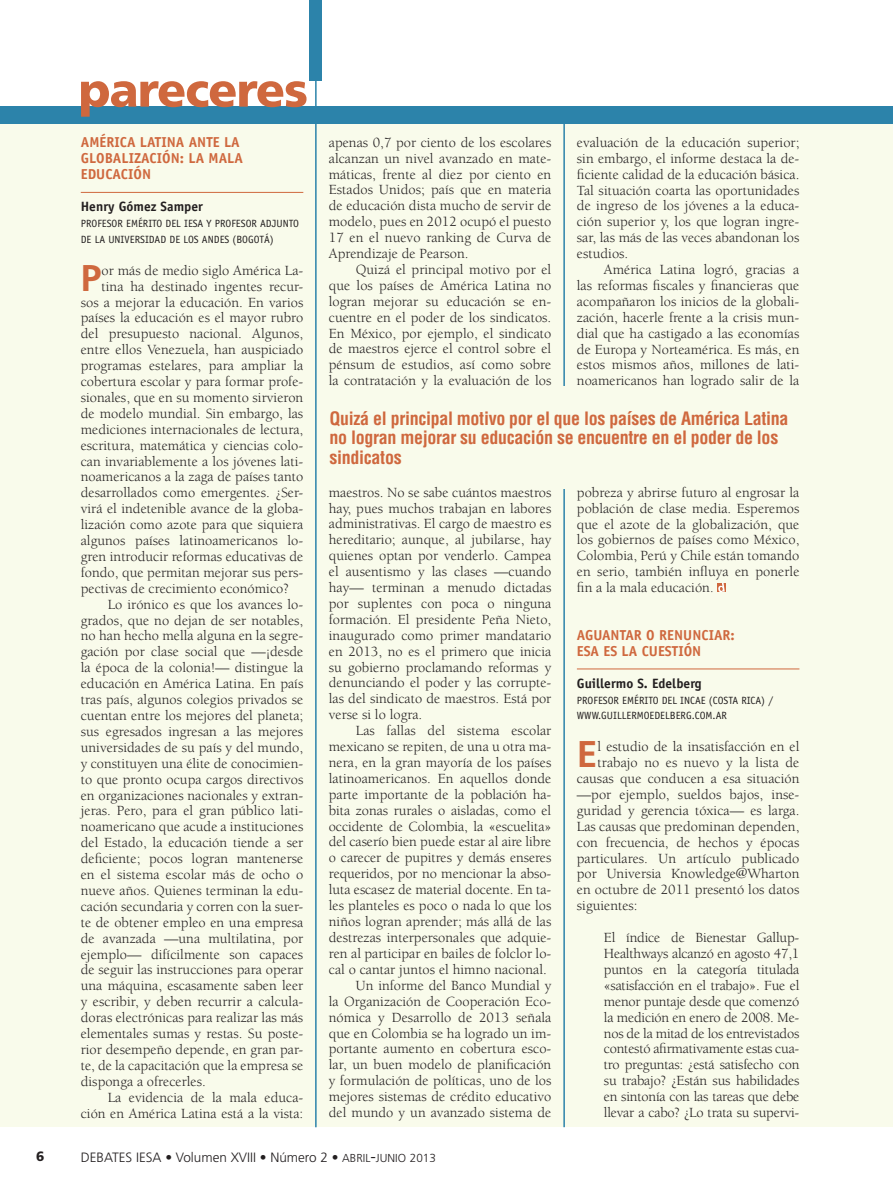
<style>
.page{position:relative;width:893px;height:1191px;background:#fff}
.page>*{position:absolute;margin:0;border:0;box-sizing:border-box;transform-origin:0 0}
.t1{font:700 37.2px "Frutiger";color:#cf683e}
.t2{font:700 condensed 18px/19.5px "Helvetica";letter-spacing:-.02em;color:#cf683e}
.t3{font:14.4px/15.9px "Berkeley";color:#231f20;text-align:justify}
.t4{font:700 14.4px/15.9px "Officina Sans";color:#cf683e}
.t5{font:300 13.5px "Frutiger";color:#231f20}
.t6{font:700 13.5px "Officina Sans";color:#231f20}
.t7{font:900 13.5px "Frutiger";color:#231f20}
.t8{font:10.5px/15.9px "Officina Sans";color:#231f20}
.s1{font-size:13.5px}
.s2{font-size:11.55px}
.s3{font-size:16.5px}
.s4{font-size:11.7px}
</style>
<div class="page">
<div style="left:0;top:107px;width:893px;height:1020px;background:#f9fbeb"></div>
<div style="left:0;top:106px;width:893px;height:17px;background:#2c83aa"></div>
<hr style="left:563px;top:108px;width:2px;height:1019px;background:#2c83aa">
<div style="left:309px;top:0;width:13px;height:81px;background:#2c83aa"></div>
<hr style="left:315px;top:0;width:2px;height:1127px;background:#2c83aa">
<svg style="left:81px;top:81px;width:226px;height:36px"></svg>
<div style="left:540px;top:386px;width:74px;height:103px;background:#f9fbeb"></div>
<hr style="left:81px;top:192px;width:222px;height:1px;background:#cf683e">
<hr style="left:577px;top:668px;width:222px;height:1px;background:#cf683e">
<div style="left:717px;top:583px;width:9px;height:9px;background:#cf683e"></div>
<svg style="left:718px;top:583px;width:7px;height:9px"></svg>
<p class="t4" style="left:81px;top:134px;width:164px">AMÉRICA LATINA ANTE LA<br>GLOBALIZACIÓN: LA MALA<br>EDUCACIÓN</p>
<p class="t6" style="left:81px;top:198px;width:124px">Henry Gómez Samper</p>
<p class="t8" style="left:81px;top:215px;width:220px">PROFESOR EMÉRITO DEL IESA Y PROFESOR ADJUNTO<br>DE LA UNIVERSIDAD DE LOS ANDES (BOGOTÁ)</p>
<p class="t1" style="left:81px;top:256px;width:22px">P</p>
<p class="t3" style="left:102px;top:262px;width:203px">or más de medio siglo América La-</p>
<p class="t3" style="left:102px;top:278px;width:203px">tina ha destinado ingentes recur-</p>
<p class="t3" style="left:81px;top:294px;width:224px">sos a mejorar la educación. En varios</p>
<p class="t3" style="left:81px;top:310px;width:224px">países la educación es el mayor rubro</p>
<p class="t3" style="left:81px;top:326px;width:224px">del presupuesto nacional. Algunos,</p>
<p class="t3" style="left:81px;top:342px;width:224px">entre ellos Venezuela, han auspiciado</p>
<p class="t3" style="left:81px;top:358px;width:224px">programas estelares, para ampliar la</p>
<p class="t3" style="left:81px;top:374px;width:224px">cobertura escolar y para formar profe-</p>
<p class="t3" style="left:81px;top:390px;width:224px">sionales, que en su momento sirvieron</p>
<p class="t3" style="left:81px;top:406px;width:224px">de modelo mundial. Sin embargo, las</p>
<p class="t3" style="left:81px;top:421px;width:224px">mediciones internacionales de lectura,</p>
<p class="t3" style="left:81px;top:437px;width:224px">escritura, matemática y ciencias colo-</p>
<p class="t3" style="left:81px;top:453px;width:224px">can invariablemente a los jóvenes lati-</p>
<p class="t3" style="left:81px;top:469px;width:224px">noamericanos a la zaga de países tanto</p>
<p class="t3" style="left:81px;top:485px;width:224px">desarrollados como emergentes. ¿Ser-</p>
<p class="t3" style="left:81px;top:501px;width:224px">virá el indetenible avance de la globa-</p>
<p class="t3" style="left:81px;top:517px;width:224px">lización como azote para que siquiera</p>
<p class="t3" style="left:81px;top:533px;width:224px">algunos países latinoamericanos lo-</p>
<p class="t3" style="left:81px;top:549px;width:224px">gren introducir reformas educativas de</p>
<p class="t3" style="left:81px;top:564px;width:224px">fondo, que permitan mejorar sus pers-</p>
<p class="t3" style="left:81px;top:580px;width:209px">pectivas de crecimiento económico?</p>
<p class="t3" style="left:81px;top:596px;width:224px;text-indent:27px">Lo irónico es que los avances lo&shy;grados, que no dejan de ser notables, no han hecho mella alguna en la segre&shy;gación por clase social que —¡desde la época de la colonia!— distingue la educación en América Latina. En país tras país, algunos colegios privados se cuentan entre los mejores del planeta; sus egresados ingresan a las mejores universidades de su país y del mundo, y constituyen una élite de conocimien&shy;to que pronto ocupa cargos directivos en organizaciones nacionales y extran&shy;jeras. Pero, para el gran público lati&shy;noamericano que acude a instituciones del Estado, la educación tiende a ser deficiente; pocos logran mantenerse en el sistema escolar más de ocho o nueve años. Quienes terminan la edu&shy;cación secundaria y corren con la suer&shy;te de obtener empleo en una empresa de avanzada —una multilatina, por ejemplo— difícilmente son capaces de seguir las instrucciones para operar una máquina, escasamente saben leer y escribir, y deben recurrir a calcula&shy;doras electrónicas para realizar las más elementales sumas y restas. Su poste&shy;rior desempeño depende, en gran par&shy;te, de la capacitación que la empresa se disponga a ofrecerles.</p>
<p class="t3" style="left:81px;top:1089px;width:224px;text-align:right">La evidencia de la mala educa&shy;ción en América Latina está a la vista:</p>
<p class="t3" style="left:329px;top:134px;width:224px">apenas 0,7 por ciento de los escolares alcanzan un nivel avanzado en mate&shy;máticas, frente al diez por ciento en Estados Unidos; país que en materia de educación dista mucho de servir de modelo, pues en 2012 ocupó el puesto 17 en el nuevo ranking de Curva de Aprendizaje de Pearson.</p>
<p class="t3" style="left:329px;top:262px;width:224px;text-indent:27px">Quizá el principal motivo por el que los países de América Latina no logran mejorar su educación se en&shy;cuentre en el poder de los sindicatos.<br>En México, por ejemplo, el sindicato de maestros ejerce el control sobre el pénsum de estudios, así como sobre la contratación y la evaluación de los</p>
<p class="t3" style="left:577px;top:135px;width:224px">evaluación de la educación superior; sin embargo, el informe destaca la de&shy;ficiente calidad de la educación básica.<br>Tal situación coarta las oportunidades de ingreso de los jóvenes a la educa&shy;ción superior y, los que logran ingre&shy;sar, las más de las veces abandonan los estudios.</p>
<p class="t3" style="left:577px;top:262px;width:224px;text-indent:27px">América Latina logró, gracias a las reformas fiscales y financieras que acompañaron los inicios de la globali&shy;zación, hacerle frente a la crisis mun&shy;dial que ha castigado a las economías de Europa y Norteamérica. Es más, en estos mismos años, millones de lati&shy;noamericanos han logrado salir de la</p>
<p class="t2" style="left:330px;top:408px;width:460px">Quizá el principal motivo por el que los países de América Latina no logran mejorar su educación se encuentre en el poder de los sindicatos</p>
<p class="t3" style="left:329px;top:484px;width:224px">maestros. No se sabe cuántos maestros hay, pues muchos trabajan en labores administrativas. El cargo de maestro es hereditario; aunque, al jubilarse, hay quienes optan por venderlo. Campea el ausentismo y las clases —cuando hay— terminan a menudo dictadas por suplentes con poca o ninguna formación. El presidente Peña Nieto, inaugurado como primer mandatario en 2013, no es el primero que inicia su gobierno proclamando reformas y denunciando el poder y las corrupte&shy;las del sindicato de maestros. Está por verse si lo logra.</p>
<p class="t3" style="left:329px;top:723px;width:224px;text-indent:27px">Las fallas del sistema escolar mexicano se repiten, de una u otra ma&shy;nera, en la gran mayoría de los países latinoamericanos. En aquellos donde parte importante de la población ha&shy;bita zonas rurales o aisladas, como el occidente de Colombia, la «escuelita» del caserío bien puede estar al aire libre o carecer de pupitres y demás enseres requeridos, por no mencionar la abso&shy;luta escasez de material docente. En ta&shy;les planteles es poco o nada lo que los niños logran aprender; más allá de las destrezas interpersonales que adquie&shy;ren al participar en bailes de folclor lo&shy;cal o cantar juntos el himno nacional.</p>
<p class="t3" style="left:329px;top:977px;width:224px;text-indent:27px">Un informe del Banco Mundial y la Organización de Cooperación Eco&shy;nómica y Desarrollo de 2013 señala que en Colombia se ha logrado un im&shy;portante aumento en cobertura esco&shy;lar, un buen modelo de planificación y formulación de políticas, uno de los mejores sistemas de crédito educativo del mundo y un avanzado sistema de</p>
<p class="t3" style="left:577px;top:484px;width:224px">pobreza y abrirse futuro al engrosar la población de clase media. Esperemos que el azote de la globalización, que los gobiernos de países como México, Colombia, Perú y Chile están tomando en serio, también influya en ponerle fin a la mala educación<span class="s1">.</span></p>
<p class="t4" style="left:577px;top:627px;width:159px">AGUANTAR O RENUNCIAR:</p>
<p class="t4" style="left:577px;top:643px;width:126px">ESA ES LA CUESTIÓN</p>
<p class="t6" style="left:577px;top:674px;width:126px">Guillermo S. Edelberg</p>
<p class="t8" style="left:577px;top:692px;width:198px">PROFESOR EMÉRITO DEL INCAE (COSTA RICA) /<br>WWW.GUILLERMOEDELBERG.COM.AR</p>
<p class="t1" style="left:577px;top:732px;width:22px">E</p>
<p class="t3" style="left:598px;top:739px;width:203px">l estudio de la insatisfacción en el</p>
<p class="t3" style="left:598px;top:755px;width:203px">trabajo no es nuevo y la lista de</p>
<p class="t3" style="left:577px;top:771px;width:224px">causas que conducen a esa situación</p>
<p class="t3" style="left:577px;top:787px;width:224px">—por ejemplo, sueldos bajos, inse-</p>
<p class="t3" style="left:577px;top:802px;width:224px">guridad y gerencia tóxica— es larga.</p>
<p class="t3" style="left:577px;top:818px;width:224px">Las causas que predominan dependen,</p>
<p class="t3" style="left:577px;top:834px;width:224px">con frecuencia, de hechos y épocas</p>
<p class="t3" style="left:577px;top:850px;width:224px">particulares. Un artículo publicado</p>
<p class="t3" style="left:577px;top:866px;width:224px">por Universia Knowledge@Wharton</p>
<p class="t3" style="left:577px;top:882px;width:224px">en octubre de 2011 presentó los datos</p>
<p class="t3" style="left:577px;top:898px;width:62px">siguientes:</p>
<p class="t3" style="left:604px;top:930px;width:197px">El índice de Bienestar Gallup-Healthways alcanzó en agosto 47,1 puntos en la categoría titulada «satisfacción en el trabajo». Fue el menor puntaje desde que comenzó la medición en enero de 2008. Me&shy;nos de la mitad de los entrevistados contestó afirmativamente estas cua&shy;tro preguntas: ¿está satisfecho con su trabajo? ¿Están sus habilidades en sintonía con las tareas que debe llevar a cabo? ¿Lo trata su supervi-</p>
<p class="t7" style="left:36px;top:1148px;width:10px">6</p>
<p class="t5" style="left:81px;top:1150px;width:357px">DEBATES IESA • Volumen XVIII • Número 2 • <span class="s2">ABRIL</span><span class="s3">-</span><span class="s2">JUNIO</span> <span class="s4">2013</span></p>
</div>
